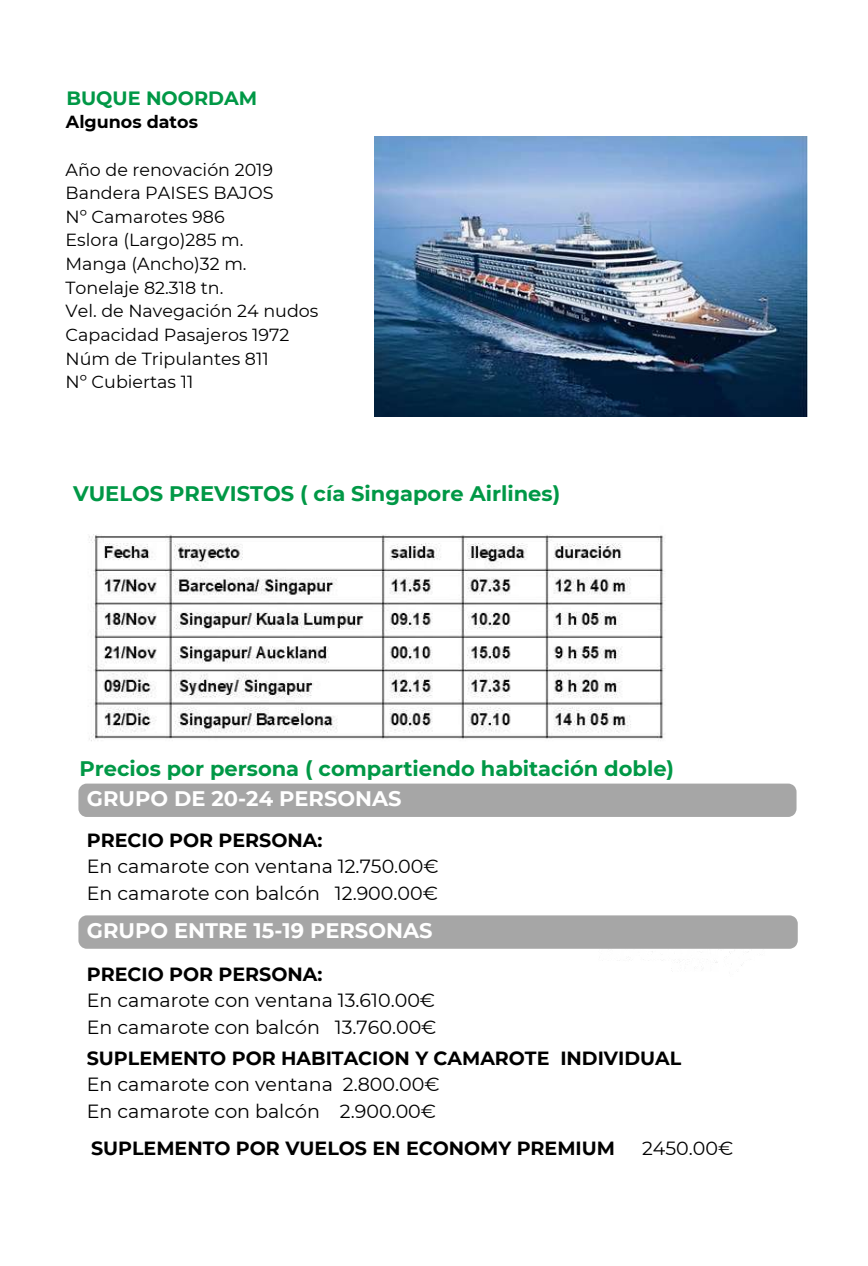
<style>
.page{position:relative;width:868px;height:1266px;background:#fff}
.page>*{position:absolute;margin:0;border:0;box-sizing:border-box;transform-origin:0 0}
.t1{font:700 21px "Montserrat";color:#009846}
.t2{font:700 21px "Montserrat";color:#fff}
.t3{font:700 19.25px "Montserrat";color:#009846}
.t4{font:19.07px/26.2px "Montserrat";color:#000}
.t5{font:700 19.07px "Montserrat";color:#000}
.t6{font:17.5px/23.6px "Montserrat";color:#000}
.t7{font:700 17.5px "Montserrat";color:#000}
</style>
<div class="page">
<img style="left:374px;top:137px;width:433px;height:279px">
<img style="left:89px;top:534px;width:576px;height:207px">
<div style="left:78px;top:783px;width:718px;height:33px;background:#a6a6a6"></div>
<div style="left:78px;top:915px;width:719px;height:33px;background:#a6a6a6"></div>
<p class="t3" style="left:66px;top:86px;width:192px">BUQUE NOORDAM</p>
<p class="t7" style="left:66px;top:111px;width:133px">Algunos datos</p>
<p class="t6" style="left:66px;top:157px;width:254px">Año de renovación 2019<br>Bandera PAISES BAJOS<br>Nº Camarotes 986<br>Eslora (Largo)285 m.<br>Manga (Ancho)32 m.<br>Tonelaje 82.318 tn.<br>Vel. de Navegación 24 nudos<br>Capacidad Pasajeros 1972<br>Núm de Tripulantes 811<br>Nº Cubiertas 11</p>
<p class="t1" style="left:73px;top:480px;width:488px">VUELOS PREVISTOS ( cía Singapore Airlines)</p>
<p class="t1" style="left:79px;top:755px;width:596px">Precios por persona ( compartiendo habitación doble)</p>
<p class="t2" style="left:87px;top:785px;width:316px">GRUPO DE 20-24 PERSONAS</p>
<p class="t5" style="left:87px;top:828px;width:237px">PRECIO POR PERSONA:</p>
<p class="t4" style="left:87px;top:853px;width:353px">En camarote con ventana 12.750.00€<br>En camarote con balcón 12.900.00€</p>
<p class="t2" style="left:87px;top:917px;width:347px">GRUPO ENTRE 15-19 PERSONAS</p>
<p class="t5" style="left:87px;top:962px;width:237px">PRECIO POR PERSONA:</p>
<p class="t4" style="left:87px;top:987px;width:351px">En camarote con ventana 13.610.00€<br>En camarote con balcón 13.760.00€</p>
<p class="t5" style="left:87px;top:1046px;width:596px">SUPLEMENTO POR HABITACION Y CAMAROTE INDIVIDUAL</p>
<p class="t4" style="left:87px;top:1071px;width:354px">En camarote con ventana 2.800.00€<br>En camarote con balcón 2.900.00€</p>
<p class="t5" style="left:91px;top:1136px;width:525px">SUPLEMENTO POR VUELOS EN ECONOMY PREMIUM</p>
<p class="t4" style="left:642px;top:1135px;width:93px">2450.00€</p>
</div>
